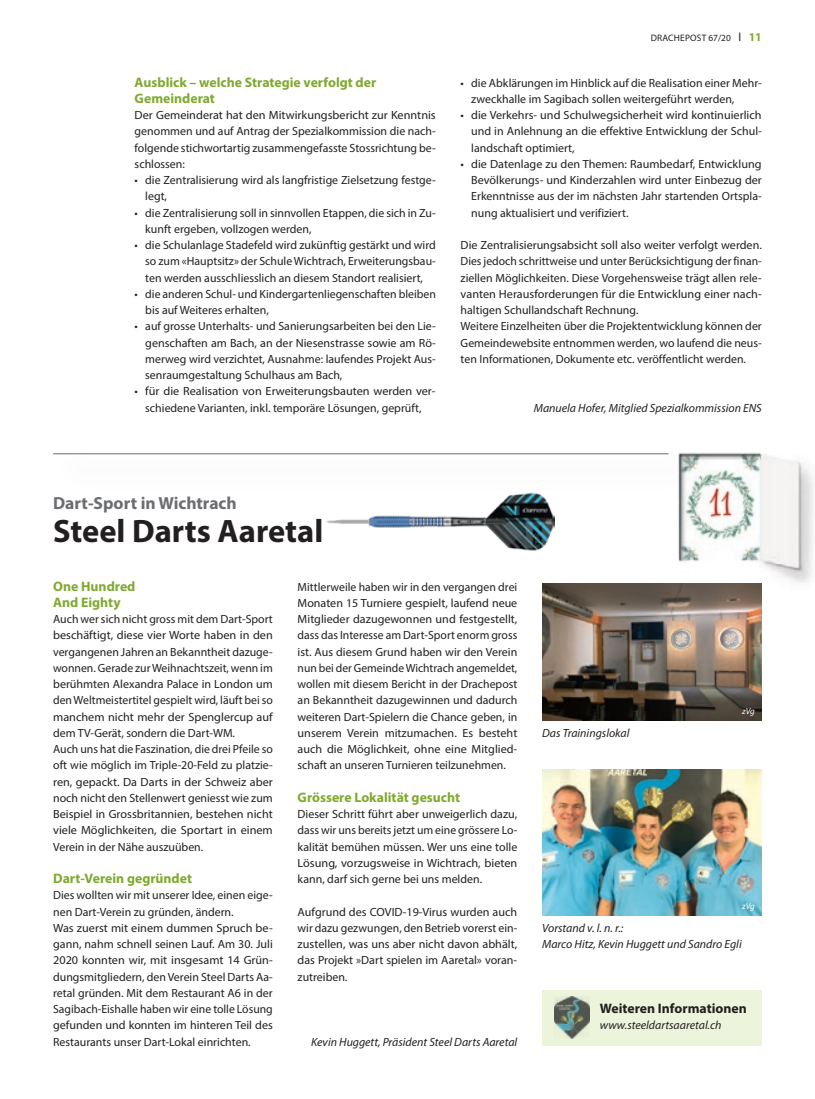
<style>
.page{position:relative;width:815px;height:1099px;background:#fff}
.page>*{position:absolute;margin:0;border:0;box-sizing:border-box;transform-origin:0 0}
.t1{font:700 32.5px "Myriad Pro";color:#231f20}
.t2{font:700 17.5px "Myriad Pro";color:#6c6d70}
.t3{font:700 13.75px/16.2px "Myriad Pro";color:#7fa92f}
.t4{font:700 13.75px "Myriad Pro";color:#231f20}
.t5{font:11.88px/16.2px "Myriad Pro";color:#231f20;text-align:justify}
.t6{font:italic 11.88px/16.2px "Myriad Pro";color:#231f20}
.t7{font:9.38px "Myriad Pro";letter-spacing:.02em;color:#231f20}
.t8{font:italic 8.75px "Myriad Pro";letter-spacing:-.02em;color:#fff}
.s1{font-size:11.88px}
.s2{font-weight:700;font-size:11.88px;color:#7fa92f}
</style>
<div class="page">
<div style="left:542px;top:990px;width:220px;height:55px;background:#ecf4db"></div>
<img style="left:678px;top:452px;width:135px;height:131px">
<div style="left:53px;top:445px;width:646px;height:47px;background:#fdfdfd"></div>
<hr style="left:53px;top:453px;width:616px;height:1px;background:#6c6d70">
<img style="left:554px;top:996px;width:36px;height:42px">
<img style="left:542px;top:583px;width:220px;height:137px">
<img style="left:542px;top:769px;width:220px;height:146px">
<img style="left:326px;top:492px;width:228px;height:59px">
<p class="t3" style="left:135px;top:73px;width:243px">Ausblick – welche Strategie verfolgt der<br>Gemeinderat</p>
<p class="t5" style="left:135px;top:107px;width:303px">Der Gemeinderat hat den Mitwirkungsbericht zur Kenntnis genommen und auf Antrag der Spezialkommission die nach&shy;folgende stichwortartig zusammengefasste Stossrichtung be&shy;schlossen:</p>
<p class="t5" style="left:145px;top:172px;width:292px;text-indent:-11px">• die Zentralisierung wird als langfristige Zielsetzung festge&shy;legt,</p>
<p class="t5" style="left:145px;top:204px;width:292px;text-indent:-11px">• die Zentralisierung soll in sinnvollen Etappen, die sich in Zu&shy;kunft ergeben, vollzogen werden,</p>
<p class="t5" style="left:145px;top:237px;width:292px;text-indent:-11px">• die Schulanlage Stadefeld wird zukünftig gestärkt und wird so zum «Hauptsitz» der Schule Wichtrach, Erweiterungsbau&shy;ten werden ausschliesslich an diesem Standort realisiert,</p>
<p class="t5" style="left:145px;top:285px;width:292px;text-indent:-11px">• die anderen Schul- und Kindergartenliegenschaften bleiben bis auf Weiteres erhalten,</p>
<p class="t5" style="left:145px;top:318px;width:292px;text-indent:-11px">• auf grosse Unterhalts- und Sanierungsarbeiten bei den Lie&shy;genschaften am Bach, an der Niesenstrasse sowie am Rö&shy;merweg wird verzichtet, Ausnahme: laufendes Projekt Aus&shy;senraumgestaltung Schulhaus am Bach,</p>
<p class="t5" style="left:135px;top:383px;width:302px;text-align:center">• für die Realisation von Erweiterungsbauten werden ver&shy;schiedene Varianten, inkl. temporäre Lösungen, geprüft,</p>
<p class="t7" style="left:651px;top:32px;width:113px">DRACHEPOST 67/20 <span class="s1">l</span> <span class="s2">11</span></p>
<p class="t5" style="left:471px;top:74px;width:292px;text-indent:-11px">• die Abklärungen im Hinblick auf die Realisation einer Mehr&shy;zweckhalle im Sagibach sollen weitergeführt werden,</p>
<p class="t5" style="left:471px;top:107px;width:292px;text-indent:-11px">• die Verkehrs- und Schulwegsicherheit wird kontinuierlich und in Anlehnung an die effektive Entwicklung der Schul&shy;landschaft optimiert,</p>
<p class="t5" style="left:471px;top:155px;width:292px;text-indent:-11px">• die Datenlage zu den Themen: Raumbedarf, Entwicklung Bevölkerungs- und Kinderzahlen wird unter Einbezug der Erkenntnisse aus der im nächsten Jahr startenden Ortspla&shy;nung aktualisiert und verifiziert.</p>
<p class="t5" style="left:461px;top:237px;width:303px;text-align:left">Die Zentralisierungsabsicht soll also weiter verfolgt werden.<br>Dies jedoch schrittweise und unter Berücksichtigung der finan&shy;ziellen Möglichkeiten. Diese Vorgehensweise trägt allen rele&shy;vanten Herausforderungen für die Entwicklung einer nach&shy;haltigen Schullandschaft Rechnung.<br>Weitere Einzelheiten über die Projektentwicklung können der Gemeindewebsite entnommen werden, wo laufend die neus&shy;ten Informationen, Dokumente etc. veröffentlicht werden.</p>
<p class="t6" style="left:534px;top:399px;width:230px">Manuela Hofer, Mitglied Spezialkommission ENS</p>
<h2 class="t2" style="left:53px;top:492px;width:185px">Dart-Sport in Wichtrach</h2>
<h1 class="t1" style="left:53px;top:509px;width:272px">Steel Darts Aaretal</h1>
<p class="t3" style="left:53px;top:577px;width:84px">One Hundred<br>And Eighty</p>
<p class="t5" style="left:53px;top:610px;width:221px;text-align:left">Auch wer sich nicht gross mit dem Dart-Sport beschäftigt, diese vier Worte haben in den vergangenen Jahren an Bekanntheit dazuge&shy;wonnen. Gerade zur Weihnachtszeit, wenn im berühmten Alexandra Palace in London um den Weltmeistertitel gespielt wird, läuft bei so manchem nicht mehr der Spenglercup auf dem TV-Gerät, sondern die Dart-WM.<br>Auch uns hat die Faszination, die drei Pfeile so oft wie möglich im Triple-20-Feld zu platzie&shy;ren, gepackt. Da Darts in der Schweiz aber noch nicht den Stellenwert geniesst wie zum Beispiel in Grossbritannien, bestehen nicht viele Möglichkeiten, die Sportart in einem Verein in der Nähe auszuüben.</p>
<p class="t3" style="left:53px;top:870px;width:140px">Dart-Verein gegründet</p>
<p class="t5" style="left:53px;top:887px;width:221px;text-align:left">Dies wollten wir mit unserer Idee, einen eige&shy;nen Dart-Verein zu gründen, ändern.<br>Was zuerst mit einem dummen Spruch be&shy;gann, nahm schnell seinen Lauf. Am 30. Juli 2020 konnten wir, mit insgesamt 14 Grün&shy;dungsmitgliedern, den Verein Steel Darts Aa&shy;retal gründen. Mit dem Restaurant A6 in der Sagibach-Eishalle haben wir eine tolle Lösung gefunden und konnten im hinteren Teil des Restaurants unser Dart-Lokal einrichten.</p>
<p class="t5" style="left:298px;top:578px;width:221px">Mittlerweile haben wir in den vergangen drei Monaten 15 Turniere gespielt, laufend neue Mitglieder dazugewonnen und festgestellt, dass das Interesse am Dart-Sport enorm gross ist. Aus diesem Grund haben wir den Verein nun bei der Gemeinde Wichtrach angemeldet, wollen mit diesem Bericht in der Drachepost an Bekanntheit dazugewinnen und dadurch weiteren Dart-Spielern die Chance geben, in unserem Verein mitzumachen. Es besteht auch die Möglichkeit, ohne eine Mitglied&shy;schaft an unseren Turnieren teilzunehmen.</p>
<p class="t3" style="left:298px;top:788px;width:164px">Grössere Lokalität gesucht</p>
<p class="t5" style="left:298px;top:805px;width:221px">Dieser Schritt führt aber unweigerlich dazu, dass wir uns bereits jetzt um eine grössere Lo&shy;kalität bemühen müssen. Wer uns eine tolle Lösung, vorzugsweise in Wichtrach, bieten kann, darf sich gerne bei uns melden.</p>
<p class="t5" style="left:298px;top:903px;width:221px">Aufgrund des COVID-19-Virus wurden auch wir dazu gezwungen, den Betrieb vorerst ein&shy;zustellen, was uns aber nicht davon abhält, das Projekt »Dart spielen im Aaretal» voran&shy;zutreiben.</p>
<p class="t6" style="left:311px;top:1033px;width:208px">Kevin Huggett, Präsident Steel Darts Aaretal</p>
<p class="t6" style="left:542px;top:724px;width:89px">Das Trainingslokal</p>
<p class="t8" style="left:742px;top:706px;width:14px">zVg</p>
<p class="t8" style="left:742px;top:901px;width:14px">zVg</p>
<p class="t6" style="left:542px;top:919px;width:201px">Vorstand v. l. n. r.:<br>Marco Hitz, Kevin Huggett und Sandro Egli</p>
<p class="t4" style="left:600px;top:999px;width:148px">Weiteren Informationen</p>
<p class="t6" style="left:600px;top:1017px;width:123px">www.steeldartsaaretal.ch</p>
</div>
